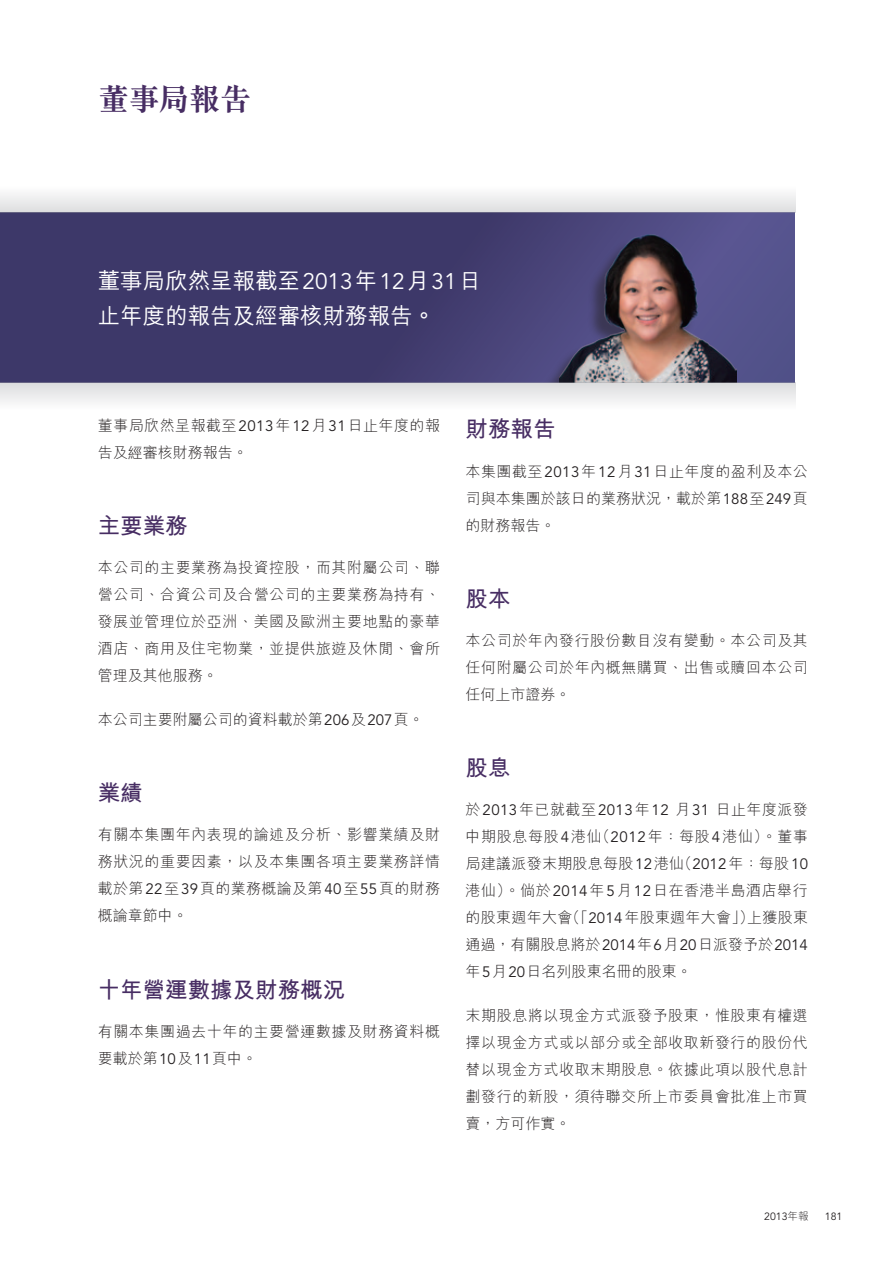
<style>
.page{position:relative;width:893px;height:1263px;background:#fff}
.page>*{position:absolute;margin:0;border:0;box-sizing:border-box;transform-origin:0 0}
.t1{font:700 31.5px "M Sung HK";letter-spacing:-.03em;color:#472d63}
._00E_Callout{font:500 22.5px/34.5px "M Hei HK";color:#fff}
.C_Heading{font:700 22.5px "M Hei HK";color:#472d63}
.C_Body{font:300 15px/27px "M Hei HK";letter-spacing:.04em;color:#231f20;text-align:justify}
.C_Body-2{font:300 15px "M Hei HK";color:#231f20}
.t2{font:10.5px "Avenir";color:#231f20}
.s1{font-family:"Avenir";font-weight:400}
.s2{font-family:"M Hei HK";font-weight:300}
</style>
<div class="page">
<svg style="left:0;top:213px;width:795px;height:170px;background:#403c6e"></svg>
<div style="left:541px;top:238px;width:194px;height:145px;background:#4d487e"></div>
<img style="left:560px;top:213px;width:177px;height:170px">
<div style="left:0;top:143px;width:795px;height:70px;background:linear-gradient(to bottom,#fff,#eaeaeb)"></div>
<div style="left:0;top:383px;width:795px;height:69px;background:linear-gradient(to bottom,#e9e9ea,#fff)"></div>
<h1 class="t1" style="left:98px;top:78px;width:155px">董事局報告</h1>
<p class="_00E_Callout" style="left:98px;top:262px;width:385px">董事局欣然呈報截至<span class="s1">2013</span>年<span class="s1">12</span>月<span class="s1">31</span>日止年度的報告及經審核財務報告。</p>
<p class="C_Body" style="left:98px;top:411px;width:344px">董事局欣然呈報截至<span class="s1">2013</span>年<span class="s1">12</span>月<span class="s1">31</span>日止年度的報告及經審核財務報告。</p>
<p class="C_Heading" style="left:98px;top:509px;width:91px">主要業務</p>
<p class="C_Body" style="left:98px;top:553px;width:344px">本公司的主要業務為投資控股，而其附屬公司、聯營公司、合資公司及合營公司的主要業務為持有、發展並管理位於亞洲、美國及歐洲主要地點的豪華酒店、商用及住宅物業，並提供旅遊及休閒、會所管理及其他服務。</p>
<p class="C_Body-2" style="left:98px;top:709px;width:328px">本公司主要附屬公司的資料載於第<span class="s1">206</span>及<span class="s1">207</span>頁。</p>
<p class="C_Heading" style="left:98px;top:777px;width:46px">業績</p>
<p class="C_Body" style="left:98px;top:821px;width:344px">有關本集團年內表現的論述及分析、影響業績及財務狀況的重要因素，以及本集團各項主要業務詳情載於第<span class="s1">22</span>至<span class="s1">39</span>頁的業務概論及第<span class="s1">40</span>至<span class="s1">55</span>頁的財務概論章節中。</p>
<p class="C_Heading" style="left:98px;top:973px;width:249px">十年營運數據及財務概況</p>
<p class="C_Body" style="left:98px;top:1017px;width:344px">有關本集團過去十年的主要營運數據及財務資料概要載於第<span class="s1">10</span>及<span class="s1">11</span>頁中。</p>
<p class="C_Heading" style="left:466px;top:413px;width:91px">財務報告</p>
<p class="C_Body" style="left:466px;top:457px;width:344px">本集團截至<span class="s1">2013</span>年<span class="s1">12</span>月<span class="s1">31</span>日止年度的盈利及本公司與本集團於該日的業務狀況，載於第<span class="s1">188</span>至<span class="s1">249</span>頁的財務報告。</p>
<p class="C_Heading" style="left:466px;top:582px;width:46px">股本</p>
<p class="C_Body" style="left:466px;top:626px;width:344px">本公司於年內發行股份數目沒有變動。本公司及其任何附屬公司於年內概無購買、出售或贖回本公司任何上市證券。</p>
<p class="C_Heading" style="left:466px;top:751px;width:46px">股息</p>
<p class="C_Body" style="left:466px;top:795px;width:344px">於<span class="s1">2013</span>年已就截至<span class="s1">2013</span>年<span class="s1">12</span> 月<span class="s1">31</span> 日止年度派發中期股息每股<span class="s1">4</span>港仙（<span class="s1">2012</span>年：每股<span class="s1">4</span>港仙）。董事局建議派發末期股息每股<span class="s1">12</span>港仙（<span class="s1">2012</span>年：每股<span class="s1">10</span>港仙）。倘於<span class="s1">2014</span>年<span class="s1">5</span>月<span class="s1">12</span>日在香港半島酒店舉行的股東週年大會（「<span class="s1">2014</span>年股東週年大會」）上獲股東通過，有關股息將於<span class="s1">2014</span>年<span class="s1">6</span>月<span class="s1">20</span>日派發予於<span class="s1">2014</span>年<span class="s1">5</span>月<span class="s1">20</span>日名列股東名冊的股東。</p>
<p class="C_Body" style="left:466px;top:1001px;width:344px">末期股息將以現金方式派發予股東，惟股東有權選擇以現金方式或以部分或全部收取新發行的股份代替以現金方式收取末期股息。依據此項以股代息計劃發行的新股，須待聯交所上市委員會批准上市買賣，方可作實。</p>
<p class="t2" style="left:764px;top:1211px;width:46px">2013<span class="s2">年報</span></p>
<p class="t2" style="left:825px;top:1211px;width:19px">181</p>
</div>
